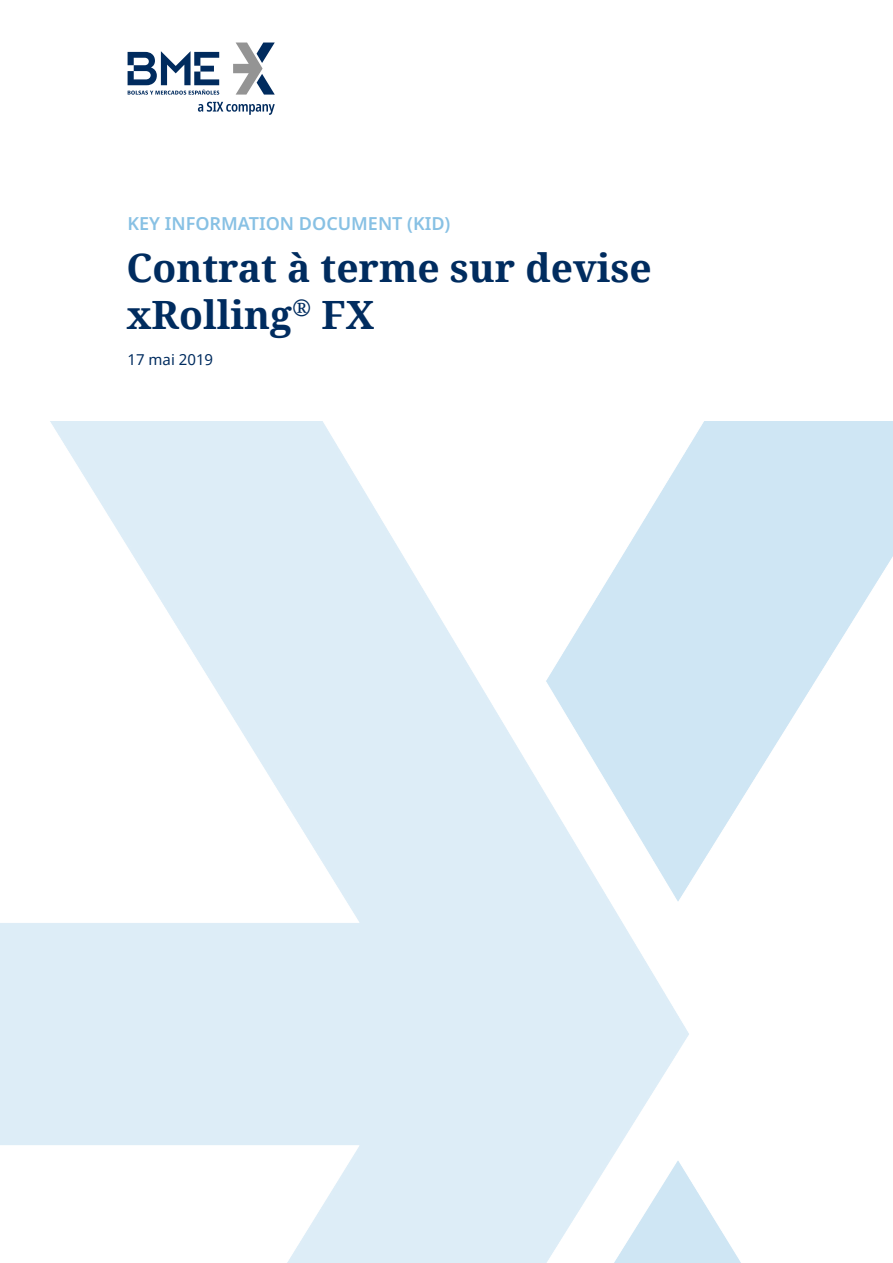
<style>
.page{position:relative;width:893px;height:1263px;background:#fff}
.page>*{position:absolute;margin:0;border:0;box-sizing:border-box;transform-origin:0 0}
.t1{font:700 39px/46.8px "Noto Serif";color:#002c5f}
.t2{font:600 18px "Noto Sans";color:#88c1e4}
.t3{font:15px "Noto Sans";color:#002c5f}
</style>
<div class="page">
<svg style="left:198px;top:102px;width:77px;height:13px"></svg>
<svg style="left:233px;top:43px;width:42px;height:52px"></svg>
<svg style="left:128px;top:51px;width:91px;height:44px"></svg>
<p class="t2" style="left:128px;top:213px;width:324px">KEY INFORMATION DOCUMENT (KID)</p>
<p class="t1" style="left:126px;top:243px;width:527px">Contrat à terme sur devise xRolling<sup>®</sup> FX</p>
<p class="t3" style="left:128px;top:349px;width:87px">17 mai 2019</p>
</div>
